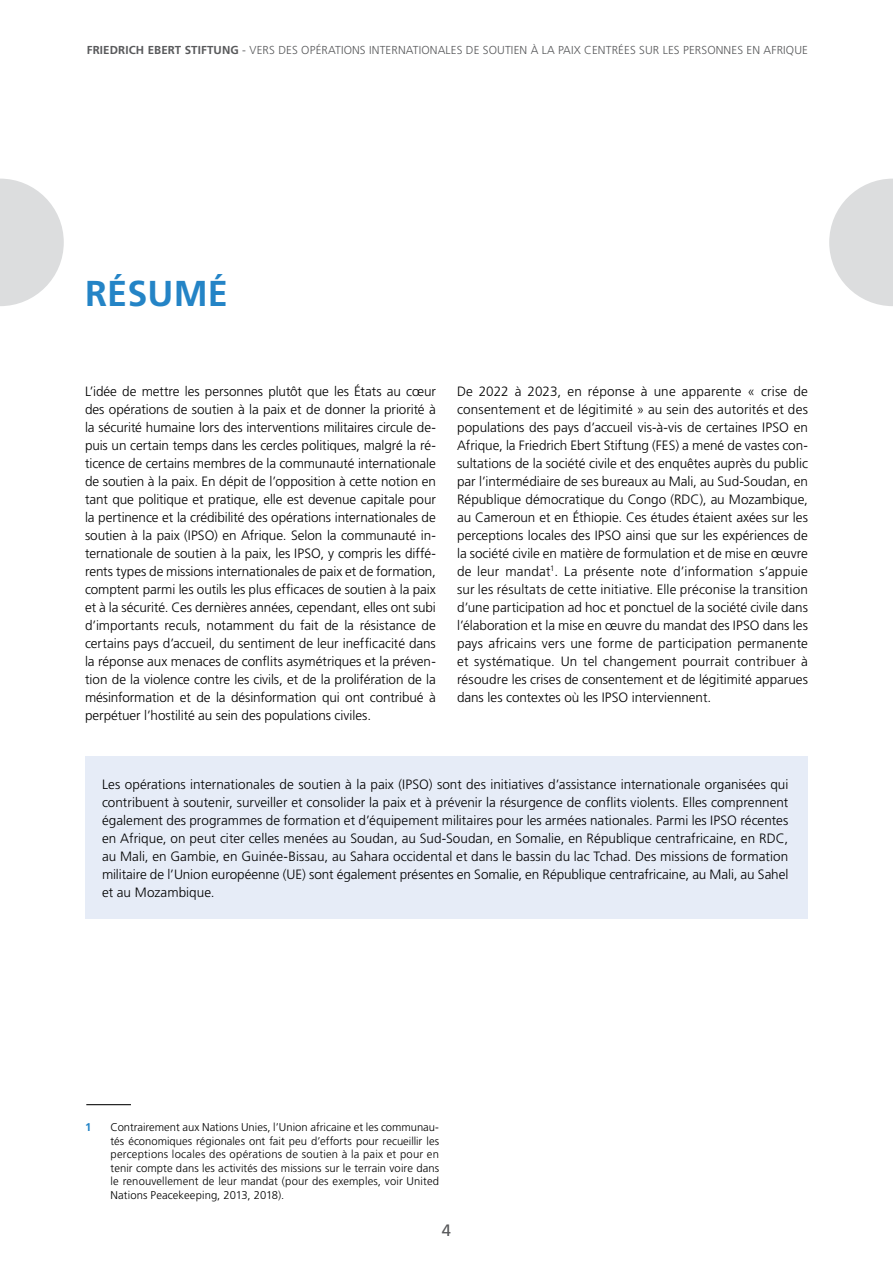
<style>
.page{position:relative;width:893px;height:1263px;background:#fff}
.page>*{position:absolute;margin:0;border:0;box-sizing:border-box;transform-origin:0 0}
.t1{font:700 36px "Frutiger LT Std";letter-spacing:.005em;color:#2484c6}
.t2{font:16.5px "Frutiger LT Std";color:#58595b}
.t3{font:300 13.5px/18px "Frutiger LT Std";letter-spacing:-.005em;color:#000;text-align:justify}
.t4{font:300 11.55px "Frutiger LT Std";letter-spacing:.01em;color:#58595b}
.t5{font:300 11.25px/13.5px "Frutiger LT Std";letter-spacing:.01em;color:#000;text-align:justify}
.t6{font:700 11.25px "Frutiger LT Std";color:#2484c6}
.s1{font-weight:700}
</style>
<div class="page">
<div style="left:85px;top:756px;width:723px;height:162px;background:#e6ecf7"></div>
<svg style="left:0;top:179px;width:64px;height:127px"></svg>
<hr style="left:86px;top:1104px;width:45px;height:1px;background:#000">
<svg style="left:829px;top:179px;width:64px;height:127px"></svg>
<p class="t4" style="left:87px;top:43px;width:723px"><span class="s1">FRIEDRICH EBERT STIFTUNG</span> - VERS DES OPÉRATIONS INTERNATIONALES DE SOUTIEN À LA PAIX CENTRÉES SUR LES PERSONNES EN AFRIQUE</p>
<h1 class="t1" style="left:85px;top:272px;width:144px">RÉSUMÉ</h1>
<p class="t3" style="left:85px;top:382px;width:352px">L’idée de mettre les personnes plutôt que les États au cœur des opérations de soutien à la paix et de donner la priorité à la sécurité humaine lors des interventions militaires circule de&shy;puis un certain temps dans les cercles politiques, malgré la ré&shy;ticence de certains membres de la communauté internationale de soutien à la paix. En dépit de l’opposition à cette notion en tant que politique et pratique, elle est devenue capitale pour la pertinence et la crédibilité des opérations internationales de soutien à la paix (IPSO) en Afrique. Selon la communauté in&shy;ternationale de soutien à la paix, les IPSO, y compris les diffé&shy;rents types de missions internationales de paix et de formation, comptent parmi les outils les plus efficaces de soutien à la paix et à la sécurité. Ces dernières années, cependant, elles ont subi d’importants reculs, notamment du fait de la résistance de certains pays d’accueil, du sentiment de leur inefficacité dans la réponse aux menaces de conflits asymétriques et la préven&shy;tion de la violence contre les civils, et de la prolifération de la mésinformation et de la désinformation qui ont contribué à perpétuer l’hostilité au sein des populations civiles.</p>
<p class="t3" style="left:457px;top:382px;width:352px">De 2022 à 2023, en réponse à une apparente « crise de consentement et de légitimité » au sein des autorités et des populations des pays d’accueil vis-à-vis de certaines IPSO en Afrique, la Friedrich Ebert Stiftung (FES) a mené de vastes con&shy;sultations de la société civile et des enquêtes auprès du public par l’intermédiaire de ses bureaux au Mali, au Sud-Soudan, en République démocratique du Congo (RDC), au Mozambique, au Cameroun et en Éthiopie. Ces études étaient axées sur les perceptions locales des IPSO ainsi que sur les expériences de la société civile en matière de formulation et de mise en œuvre de leur mandat<sup>1</sup>. La présente note d’information s’appuie sur les résultats de cette initiative. Elle préconise la transition d’une participation ad hoc et ponctuel de la société civile dans l’élaboration et la mise en œuvre du mandat des IPSO dans les pays africains vers une forme de participation permanente et systématique. Un tel changement pourrait contribuer à résoudre les crises de consentement et de légitimité apparues dans les contextes où les IPSO interviennent.</p>
<p class="t3" style="left:102px;top:775px;width:688px">Les opérations internationales de soutien à la paix (IPSO) sont des initiatives d’assistance internationale organisées qui contribuent à soutenir, surveiller et consolider la paix et à prévenir la résurgence de conflits violents. Elles comprennent également des programmes de formation et d’équipement militaires pour les armées nationales. Parmi les IPSO récentes en Afrique, on peut citer celles menées au Soudan, au Sud-Soudan, en Somalie, en République centrafricaine, en RDC, au Mali, en Gambie, en Guinée-Bissau, au Sahara occidental et dans le bassin du lac Tchad. Des missions de formation militaire de l’Union européenne (UE) sont également présentes en Somalie, en République centrafricaine, au Mali, au Sahel et au Mozambique.</p>
<p class="t6" style="left:85px;top:1120px;width:8px">1</p>
<p class="t5" style="left:111px;top:1120px;width:330px">Contrairement aux Nations Unies, l’Union africaine et les communau&shy;tés économiques régionales ont fait peu d’efforts pour recueillir les perceptions locales des opérations de soutien à la paix et pour en tenir compte dans les activités des missions sur le terrain voire dans le renouvellement de leur mandat (pour des exemples, voir United Nations Peacekeeping, 2013, 2018).</p>
<p class="t2" style="left:442px;top:1221px;width:11px">4</p>
</div>
